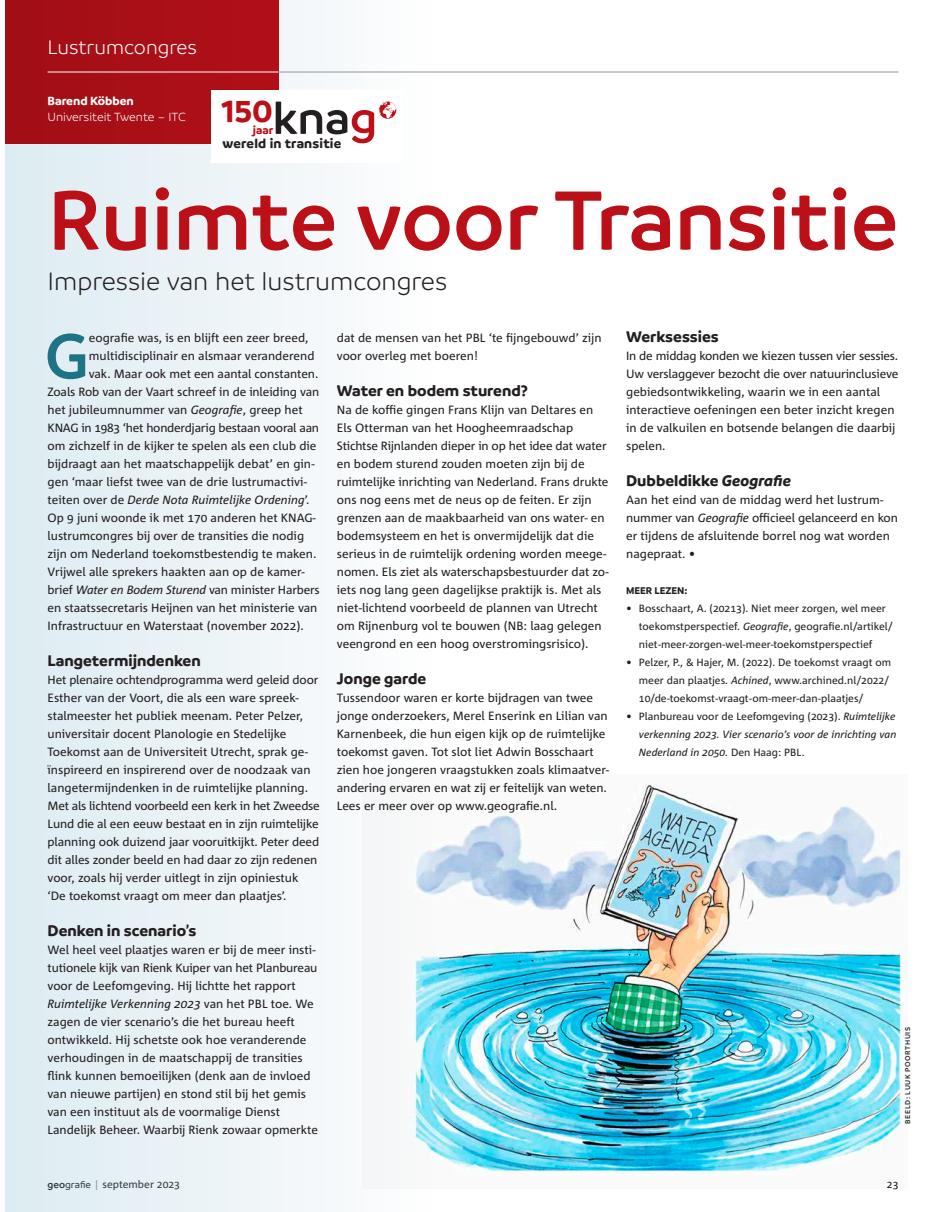
<style>
.page{position:relative;width:941px;height:1212px;background:#fff}
.page>*{position:absolute;margin:0;border:0;box-sizing:border-box;transform-origin:0 0}
.t1{font:600 90px "Branding";color:#bb1018}
.t2{font:600 67.5px "Branding";color:#1e7484}
.t3{font:700 32.4px "Branding";color:#bb1018}
.t4{font:300 27px "Branding";color:#231f20}
.t5{font:300 21px "Branding";color:#fff}
.t6{font:700 16.5px "Branding";color:#231f20}
.t7{font:700 14.1px "Branding";letter-spacing:.015em;color:#231f20}
.t8{font:300 12.75px "Branding";color:#fff}
.t9{font:700 12.75px "Branding";color:#fff}
.t10{font:700 12.15px "Branding";color:#bb1018}
.t11{font:12px/18px "Corpid Office C1";color:#231f20}
.t12{font:12px "Corpid Office C1";letter-spacing:-.02em;color:#231f20}
.t13{font:italic 12px "Corpid Office C1";color:#231f20}
.t14{font:10.5px/18px "Corpid Office C1";color:#231f20}
.t15{font:italic 10.5px/18px "Corpid Office C1";color:#231f20;text-align:justify}
.t16{font:700 10.5px "Branding";color:#231f20}
.t17{font:600 7.5px "Branding";letter-spacing:.08em;color:#231f20}
.s1{font-style:italic}
.s2{font-style:normal}
.s3{font-family:"Branding";font-weight:600}
.s4{font-family:"Branding";font-weight:500}
.s5{color:#939598}
</style>
<div class="page">
<div style="left:5px;top:0;width:429px;height:1212px;background:linear-gradient(to right,#dcebf1,#fefdfe)"></div>
<div style="left:5px;top:0;width:273px;height:144px;background:#a80f17"></div>
<hr style="left:48px;top:72px;width:230px;height:1px;background:#fff">
<div style="left:211px;top:90px;width:191px;height:72px;background:#fff"></div>
<svg style="left:276px;top:101px;width:121px;height:42px"></svg>
<hr style="left:278px;top:72px;width:620px;height:1px;background:#939598">
<img style="left:362px;top:774px;width:543px;height:414px">
<h3 class="t5" style="left:48px;top:36px;width:151px">Lustrumcongres</h3>
<p class="t9" style="left:48px;top:93px;width:88px">Barend Köbben</p>
<p class="t8" style="left:48px;top:111px;width:140px">Universiteit Twente – ITC</p>
<h3 class="t3" style="left:221px;top:93px;width:53px">150</h3>
<p class="t10" style="left:253px;top:123px;width:22px">jaar</p>
<p class="t7" style="left:222px;top:135px;width:120px">wereld in transitie</p>
<h1 class="t1" style="left:48px;top:171px;width:852px">Ruimte voor Transitie</h1>
<h3 class="t4" style="left:48px;top:267px;width:401px">Impressie van het lustrumcongres</h3>
<h3 class="t6" style="left:626px;top:327px;width:94px">Werksessies</h3>
<p class="t11" style="left:626px;top:346px;width:274px">In de middag konden we kiezen tussen vier sessies.<br>Uw verslaggever bezocht die over natuurinclusieve gebiedsontwikkeling, waarin we in een aantal interactieve oefeningen een beter inzicht kregen in de valkuilen en botsende belangen die daarbij spelen.</p>
<h3 class="t6" style="left:626px;top:471px;width:166px">Dubbeldikke <span class="s1">Geografie</span></h3>
<p class="t11" style="left:626px;top:490px;width:273px">Aan het eind van de middag werd het lustrum&shy;nummer van <span class="s1">Geografie</span> officieel gelanceerd en kon er tijdens de afsluitende borrel nog wat worden nagepraat. •</p>
<p class="t16" style="left:626px;top:585px;width:63px">MEER LEZEN:</p>
<p class="t14" style="left:639px;top:599px;width:255px;text-indent:-13px">• Bosschaart, A. (20213). Niet meer zorgen, wel meer toekomstperspectief. <span class="s1">Geografie</span>, geografie.nl/artikel/ niet-meer-zorgen-wel-meer-toekomstperspectief</p>
<p class="t14" style="left:639px;top:653px;width:254px;text-indent:-13px">• Pelzer, P., &amp; Hajer, M. (2022). De toekomst vraagt om meer dan plaatjes. <span class="s1">Achined</span>, www.archined.nl/2022/<br>10/de-toekomst-vraagt-om-meer-dan-plaatjes/</p>
<p class="t15" style="left:639px;top:707px;width:259px;text-indent:-13px"><span class="s2">• Planbureau voor de Leefomgeving (2023).</span> Ruimtelijke verkenning 2023. Vier scenario’s voor de inrichting van Nederland in 2050. <span class="s2">Den Haag: PBL.</span></p>
<p class="t11" style="left:337px;top:328px;width:266px">dat de mensen van het PBL ‘te fijngebouwd’ zijn voor overleg met boeren!</p>
<h3 class="t6" style="left:337px;top:381px;width:192px">Water en bodem sturend?</h3>
<p class="t11" style="left:337px;top:400px;width:273px">Na de koffie gingen Frans Klijn van Deltares en Els Otterman van het Hoogheemraadschap Stichtse Rijnlanden dieper in op het idee dat water en bodem sturend zouden moeten zijn bij de ruimtelijke inrichting van Nederland. Frans drukte ons nog eens met de neus op de feiten. Er zijn grenzen aan de maakbaarheid van ons water- en bodemsysteem en het is onvermijdelijk dat die serieus in de ruimtelijk ordening worden meege&shy;nomen. Els ziet als waterschapsbestuurder dat zo&shy;iets nog lang geen dagelijkse praktijk is. Met als niet-lichtend voorbeeld de plannen van Utrecht om Rijnenburg vol te bouwen (NB: laag gelegen veengrond en een hoog overstromingsrisico).</p>
<h3 class="t6" style="left:337px;top:669px;width:91px">Jonge garde</h3>
<p class="t11" style="left:337px;top:688px;width:274px">Tussendoor waren er korte bijdragen van twee jonge onderzoekers, Merel Enserink en Lilian van Karnenbeek, die hun eigen kijk op de ruimtelijke toekomst gaven. Tot slot liet Adwin Bosschaart zien hoe jongeren vraagstukken zoals klimaatver&shy;andering ervaren en wat zij er feitelijk van weten.<br>Lees er meer over op www.geografie.nl.</p>
<h2 class="t2" style="left:45px;top:319px;width:45px">G</h2>
<p class="t11" style="left:89px;top:328px;width:221px">eografie was, is en blijft een zeer breed,</p>
<p class="t11" style="left:89px;top:346px;width:227px">multidisciplinair en alsmaar veranderend</p>
<p class="t11" style="left:89px;top:364px;width:231px">vak. Maar ook met een aantal constanten.</p>
<p class="t11" style="left:48px;top:382px;width:273px">Zoals Rob van der Vaart schreef in de inleiding van</p>
<p class="t11" style="left:48px;top:400px;width:257px">het jubileumnummer van <span class="s1">Geografie</span>, greep het</p>
<p class="t12" style="left:48px;top:420px;width:273px">KNAG in 1983 ‘het honderdjarig bestaan vooral aan</p>
<p class="t11" style="left:48px;top:436px;width:270px">om zichzelf in de kijker te spelen als een club die</p>
<p class="t11" style="left:48px;top:454px;width:268px">bijdraagt aan het maatschappelijk debat’ en gin-</p>
<p class="t11" style="left:48px;top:472px;width:261px">gen ‘maar liefst twee van de drie lustrumactivi-</p>
<p class="t13" style="left:48px;top:492px;width:263px"><span class="s2">teiten over de</span> Derde Nota Ruimtelijke Ordening<span class="s2">’.</span></p>
<p class="t11" style="left:48px;top:508px;width:270px">Op 9 juni woonde ik met 170 anderen het KNAG-</p>
<p class="t11" style="left:48px;top:526px;width:258px">lustrumcongres bij over de transities die nodig</p>
<p class="t11" style="left:48px;top:544px;width:270px">zijn om Nederland toekomstbestendig te maken.</p>
<p class="t11" style="left:48px;top:562px;width:259px">Vrijwel alle sprekers haakten aan op de kamer-</p>
<p class="t11" style="left:48px;top:580px;width:274px">brief <span class="s1">Water en Bodem Sturend</span> van minister Harbers</p>
<p class="t11" style="left:48px;top:598px;width:271px">en staatssecretaris Heijnen van het ministerie van</p>
<p class="t11" style="left:48px;top:616px;width:258px">Infrastructuur en Waterstaat (november 2022).</p>
<h3 class="t6" style="left:48px;top:651px;width:155px">Langetermijndenken</h3>
<p class="t11" style="left:48px;top:670px;width:274px">Het plenaire ochtendprogramma werd geleid door Esther van der Voort, die als een ware spreek&shy;stalmeester het publiek meenam. Peter Pelzer, universitair docent Planologie en Stedelijke Toekomst aan de Universiteit Utrecht, sprak ge&shy;ïnspireerd en inspirerend over de noodzaak van langetermijndenken in de ruimtelijke planning.<br>Met als lichtend voorbeeld een kerk in het Zweedse Lund die al een eeuw bestaat en in zijn ruimtelijke planning ook duizend jaar vooruitkijkt. Peter deed dit alles zonder beeld en had daar zo zijn redenen voor, zoals hij verder uitlegt in zijn opiniestuk<br>‘De toekomst vraagt om meer dan plaatjes’.</p>
<h3 class="t6" style="left:48px;top:921px;width:150px">Denken in scenario’s</h3>
<p class="t11" style="left:48px;top:940px;width:272px">Wel heel veel plaatjes waren er bij de meer insti&shy;tutionele kijk van Rienk Kuiper van het Planbureau voor de Leefomgeving. Hij lichtte het rapport <span class="s1">Ruimtelijke Verkenning 2023</span> van het PBL toe. We zagen de vier scenario’s die het bureau heeft ontwikkeld. Hij schetste ook hoe veranderende verhoudingen in de maatschappij de transities flink kunnen bemoeilijken (denk aan de invloed van nieuwe partijen) en stond stil bij het gemis van een instituut als de voormalige Dienst Landelijk Beheer. Waarbij Rienk zowaar opmerkte</p>
<p class="t17" style="left:903px;top:1124px;width:98px;rotate:-90deg">BEELD: LUUK POORTHUIS</p>
<p class="t14" style="left:48px;top:1175px;width:134px"><span class="s3">geo</span><span class="s4">grafie</span> <span class="s5">|</span> september 2023</p>
<p class="t14" style="left:886px;top:1175px;width:13px">23</p>
</div>
